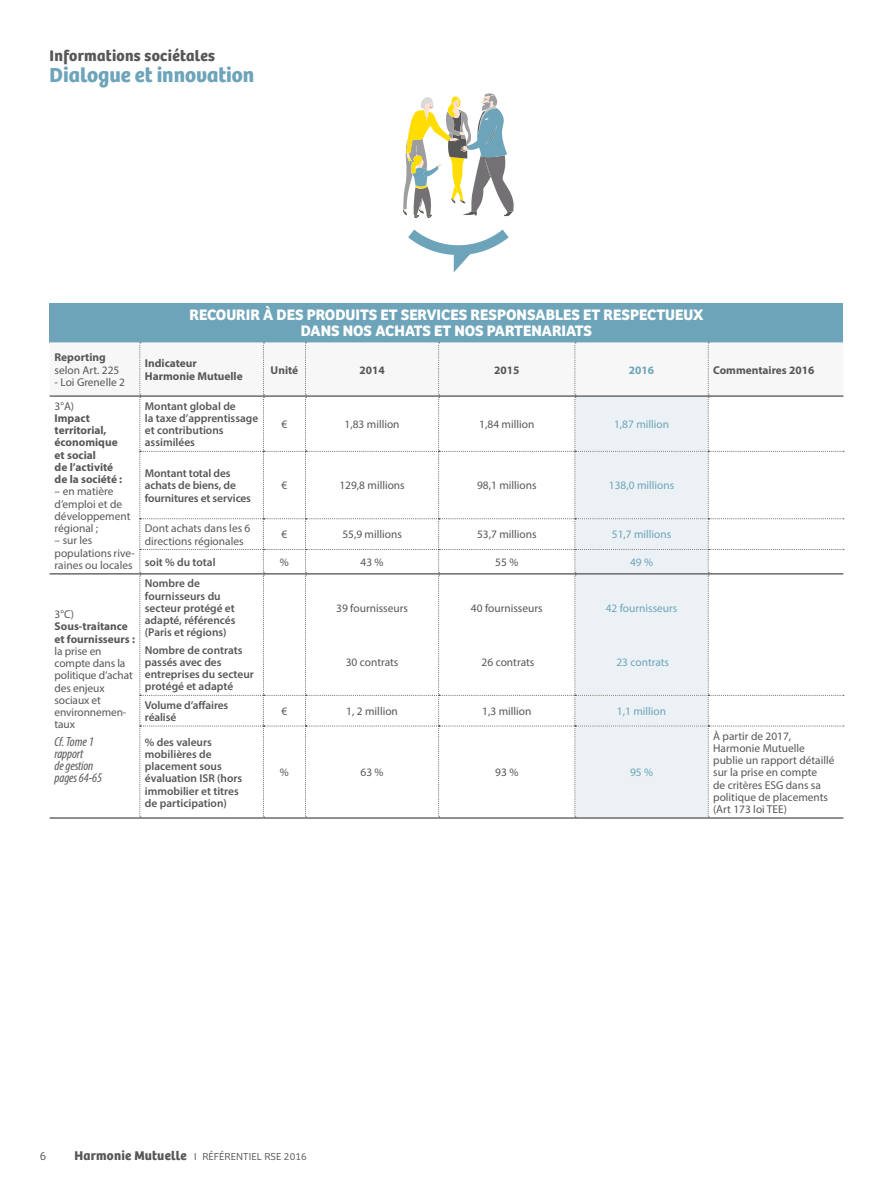
<style>
.page{position:relative;width:893px;height:1191px;background:#fff}
.page>*{position:absolute;margin:0;border:0;box-sizing:border-box;transform-origin:0 0}
.t1{font:700 21px "Bree";color:#6da4ba}
.t2{font:700 15.75px/15.8px "Bree";color:#fff;text-align:center}
.t3{font:700 15.75px "Bree";letter-spacing:.02em;color:#575756}
.t4{font:italic condensed 13.12px/12.2px "Myriad Pro";letter-spacing:-.01em;color:#575756}
.t5{font:300 12.25px "Bree";color:#575756}
.t6{font:11.38px/12.2px "Myriad Pro";color:#575756}
.t7{font:600 11.38px/12.2px "Myriad Pro";color:#575756}
.t8{font:700 11.38px/12.2px "Myriad Pro";color:#575756}
.t9{font:11.38px "Myriad Pro";color:#6da4ba}
.t10{font:700 11.38px "Myriad Pro";color:#6da4ba}
.t11{font:300 10.5px "Bree";letter-spacing:.01em;color:#575756}
.s1{font-weight:700;font-size:13.12px}
</style>
<div class="page">
<div style="left:50px;top:303px;width:793px;height:39px;background:#6da4ba"></div>
<svg style="left:139px;top:342px;width:705px;height:475px"></svg>
<hr style="left:50px;top:395px;width:90px;height:2px;background:#575756">
<hr style="left:140px;top:395px;width:123px;height:2px;background:#575756">
<hr style="left:263px;top:395px;width:42px;height:2px;background:#575756">
<hr style="left:305px;top:395px;width:134px;height:2px;background:#575756">
<hr style="left:439px;top:395px;width:136px;height:2px;background:#575756">
<hr style="left:575px;top:395px;width:133px;height:2px;background:#575756">
<hr style="left:708px;top:395px;width:135px;height:2px;background:#575756">
<hr style="left:50px;top:573px;width:90px;height:1px;background:#575756">
<hr style="left:140px;top:573px;width:123px;height:1px;background:#575756">
<hr style="left:263px;top:573px;width:42px;height:1px;background:#575756">
<hr style="left:305px;top:573px;width:134px;height:1px;background:#575756">
<hr style="left:439px;top:573px;width:136px;height:1px;background:#575756">
<hr style="left:575px;top:573px;width:133px;height:1px;background:#575756">
<hr style="left:708px;top:573px;width:135px;height:1px;background:#575756">
<hr style="left:50px;top:817px;width:90px;height:1px;background:#575756">
<hr style="left:140px;top:817px;width:123px;height:1px;background:#575756">
<hr style="left:263px;top:817px;width:42px;height:1px;background:#575756">
<hr style="left:305px;top:817px;width:134px;height:1px;background:#575756">
<hr style="left:439px;top:817px;width:136px;height:1px;background:#575756">
<hr style="left:575px;top:817px;width:133px;height:1px;background:#575756">
<hr style="left:708px;top:817px;width:135px;height:1px;background:#575756">
<svg style="left:403px;top:93px;width:111px;height:179px"></svg>
<h2 class="t3" style="left:50px;top:46px;width:167px">Informations sociétales</h2>
<h1 class="t1" style="left:50px;top:62px;width:206px">Dialogue et innovation</h1>
<p class="t8" style="left:55px;top:351px;width:53px">Reporting</p>
<p class="t6" style="left:55px;top:363px;width:66px">selon Art. 225</p>
<p class="t6" style="left:55px;top:376px;width:72px">- Loi Grenelle 2</p>
<p class="t6" style="left:55px;top:399px;width:21px">3°A)</p>
<p class="t8" style="left:55px;top:411px;width:69px">Impact territorial, économique et social<br>de l’activité de la société :</p>
<p class="t6" style="left:55px;top:485px;width:77px">– en matière d’emploi et de développement régional ;</p>
<p class="t6" style="left:55px;top:534px;width:82px">– sur les populations rive&shy;raines ou locales</p>
<p class="t6" style="left:55px;top:608px;width:21px">3°C)</p>
<p class="t8" style="left:55px;top:620px;width:82px">Sous-traitance et fournisseurs :</p>
<p class="t6" style="left:55px;top:645px;width:80px">la prise en compte dans la politique d’achat des enjeux sociaux et environnemen&shy;taux</p>
<p class="t4" style="left:55px;top:735px;width:49px">Cf. Tome 1 rapport<br>de gestion pages 64-65</p>
<h2 class="t2" style="left:189px;top:307px;width:515px">RECOURIR À DES PRODUITS ET SERVICES RESPONSABLES ET RESPECTUEUX<br>DANS NOS ACHATS ET NOS PARTENARIATS</h2>
<p class="t8" style="left:145px;top:357px;width:99px">Indicateur<br>Harmonie Mutuelle</p>
<p class="t8" style="left:271px;top:363px;width:29px">Unité</p>
<p class="t8" style="left:359px;top:363px;width:27px">2014</p>
<p class="t8" style="left:494px;top:363px;width:27px">2015</p>
<p class="t10" style="left:629px;top:362px;width:27px">2016</p>
<p class="t8" style="left:713px;top:363px;width:103px">Commentaires 2016</p>
<p class="t7" style="left:145px;top:399px;width:115px">Montant global de<br>la taxe d’apprentissage et contributions assimilées</p>
<p class="t7" style="left:145px;top:467px;width:108px">Montant total des achats de biens, de fournitures et services</p>
<p class="t6" style="left:282px;top:418px;width:7px">€</p>
<p class="t6" style="left:345px;top:418px;width:57px">1,83 million</p>
<p class="t6" style="left:479px;top:418px;width:57px">1,84 million</p>
<p class="t9" style="left:614px;top:417px;width:57px">1,87 million</p>
<p class="t6" style="left:282px;top:479px;width:7px">€</p>
<p class="t6" style="left:339px;top:479px;width:67px">129,8 millions</p>
<p class="t6" style="left:477px;top:479px;width:61px">98,1 millions</p>
<p class="t9" style="left:609px;top:478px;width:67px">138,0 millions</p>
<p class="t6" style="left:145px;top:522px;width:107px">Dont achats dans les 6 directions régionales</p>
<p class="t6" style="left:282px;top:528px;width:7px">€</p>
<p class="t6" style="left:342px;top:528px;width:61px">55,9 millions</p>
<p class="t6" style="left:477px;top:528px;width:61px">53,7 millions</p>
<p class="t9" style="left:612px;top:527px;width:61px">51,7 millions</p>
<p class="t7" style="left:145px;top:556px;width:72px">soit % du total</p>
<p class="t6" style="left:280px;top:556px;width:11px">%</p>
<p class="t6" style="left:361px;top:556px;width:25px">43 %</p>
<p class="t6" style="left:495px;top:556px;width:25px">55 %</p>
<p class="t9" style="left:630px;top:555px;width:25px">49 %</p>
<p class="t7" style="left:145px;top:577px;width:92px">Nombre de fournisseurs du secteur protégé et adapté, référencés (Paris et régions)</p>
<p class="t7" style="left:145px;top:643px;width:111px">Nombre de contrats passés avec des entreprises du secteur protégé et adapté</p>
<p class="t6" style="left:336px;top:602px;width:73px">39 fournisseurs</p>
<p class="t6" style="left:346px;top:655px;width:54px">30 contrats</p>
<p class="t6" style="left:471px;top:602px;width:73px">40 fournisseurs</p>
<p class="t6" style="left:482px;top:655px;width:54px">26 contrats</p>
<p class="t9" style="left:606px;top:601px;width:73px">42 fournisseurs</p>
<p class="t9" style="left:616px;top:655px;width:54px">23 contrats</p>
<p class="t7" style="left:145px;top:698px;width:85px">Volume d’affaires réalisé</p>
<p class="t6" style="left:282px;top:705px;width:7px">€</p>
<p class="t6" style="left:346px;top:705px;width:53px">1, 2 million</p>
<p class="t6" style="left:482px;top:705px;width:51px">1,3 million</p>
<p class="t9" style="left:617px;top:704px;width:51px">1,1 million</p>
<p class="t7" style="left:145px;top:735px;width:99px">% des valeurs mobilières de placement sous évaluation ISR (hors immobilier et titres de participation)</p>
<p class="t6" style="left:280px;top:766px;width:11px">%</p>
<p class="t6" style="left:361px;top:766px;width:25px">63 %</p>
<p class="t6" style="left:495px;top:766px;width:25px">93 %</p>
<p class="t9" style="left:630px;top:765px;width:25px">95 %</p>
<p class="t6" style="left:713px;top:729px;width:123px">À partir de 2017,<br>Harmonie Mutuelle publie un rapport détaillé sur la prise en compte<br>de critères ESG dans sa politique de placements (Art 173 loi TEE)</p>
<p class="t5" style="left:40px;top:1148px;width:8px">6</p>
<p class="t11" style="left:74px;top:1150px;width:234px"><span class="s1">Harmonie Mutuelle</span> I RÉFÉRENTIEL RSE 2016</p>
</div>
